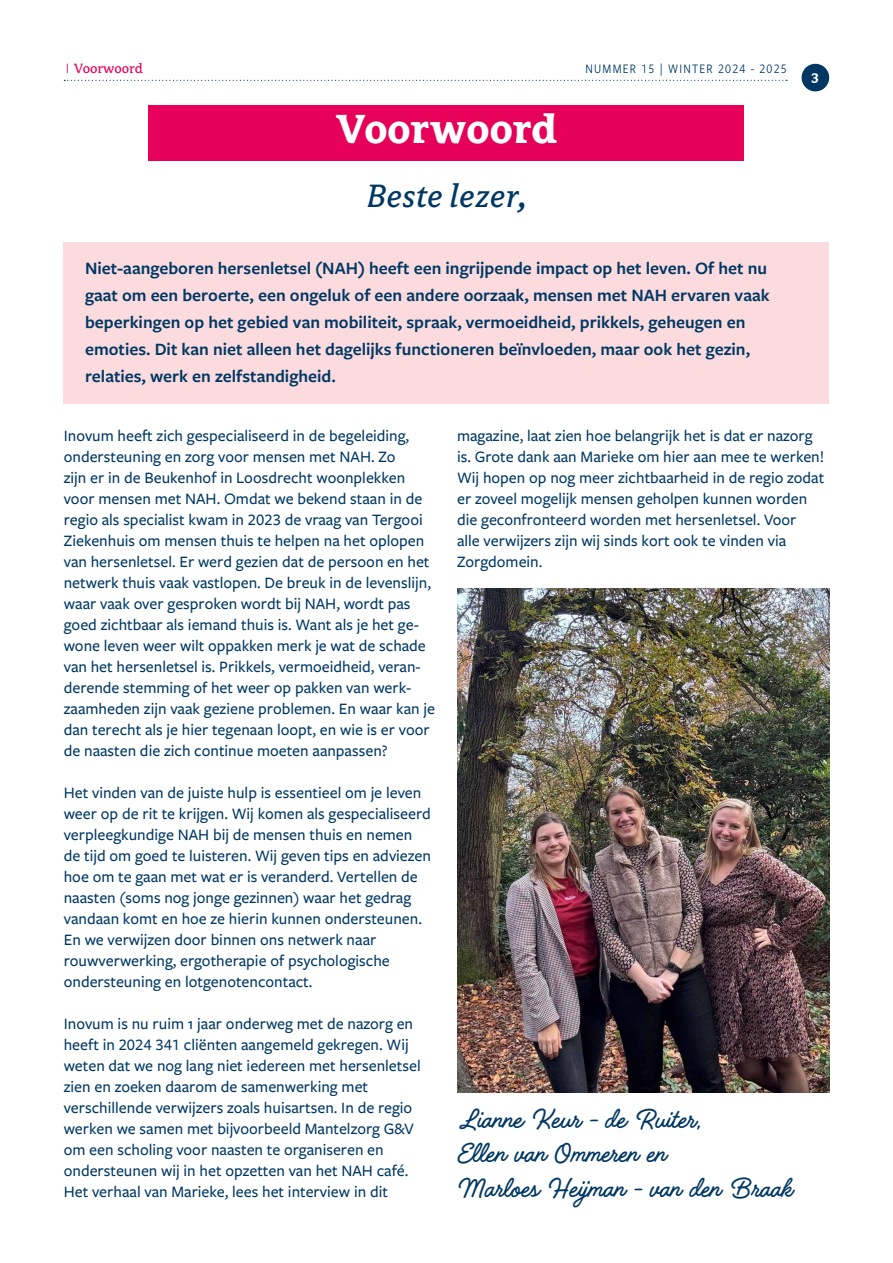
<style>
.page{position:relative;width:893px;height:1263px;background:#fff}
.page>*{position:absolute;margin:0;border:0;box-sizing:border-box;transform-origin:0 0}
.t1{font:700 45px "Avance Pro";color:#fff}
.t2{font:italic 36px "Avance Pro";letter-spacing:.01em;color:#003863}
.t3{font:31.5px/34.5px "Handelson Three";color:#003863}
.t4{font:600 18px/27px "Freight Sans Pro";color:#003863}
.t5{font:500 16.5px/21px "Freight Sans Pro";color:#003863}
.t6{font:15px "Avance Pro";color:#e60059}
.t7{font:700 15px "Avance Pro";color:#fff}
.t8{font:13.5px "Freight Sans Cnd Pro";letter-spacing:.09em;color:#003863}
</style>
<div class="page">
<div style="left:801px;top:64px;width:28px;height:27px;background:#003863;border-radius:50%"></div>
<svg style="left:64px;top:80px;width:723px;height:1px"></svg>
<div style="left:64px;top:242px;width:765px;height:162px;background:#fbdbde"></div>
<div style="left:149px;top:105px;width:595px;height:55px;background:#e60059"></div>
<img style="left:457px;top:588px;width:372px;height:504px">
<p class="t6" style="left:64px;top:61px;width:80px">| Voorwoord</p>
<p class="t8" style="left:586px;top:60px;width:203px">NUMMER 15 | WINTER 2024 - 2025</p>
<h1 class="t1" style="left:336px;top:104px;width:222px">Voorwoord</h1>
<h2 class="t2" style="left:366px;top:177px;width:162px">Beste lezer,</h2>
<p class="t4" style="left:85px;top:253px;width:686px">Niet-aangeboren hersenletsel (NAH) heeft een ingrijpende impact op het leven. Of het nu gaat om een beroerte, een ongeluk of een andere oorzaak, mensen met NAH ervaren vaak beperkingen op het gebied van mobiliteit, spraak, vermoeidheid, prikkels, geheugen en emoties. Dit kan niet alleen het dagelijks functioneren beïnvloeden, maar ook het gezin, relaties, werk en zelfstandigheid.</p>
<p class="t7" style="left:811px;top:68px;width:9px">3</p>
<p class="t5" style="left:64px;top:425px;width:373px">Inovum heeft zich gespecialiseerd in de begeleiding, ondersteuning en zorg voor mensen met NAH. Zo<br>zijn er in de Beukenhof in Loosdrecht woonplekken voor mensen met NAH. Omdat we bekend staan in de regio als specialist kwam in 2023 de vraag van Tergooi Ziekenhuis om mensen thuis te helpen na het oplopen van hersenletsel. Er werd gezien dat de persoon en het netwerk thuis vaak vastlopen. De breuk in de levenslijn, waar vaak over gesproken wordt bij NAH, wordt pas goed zichtbaar als iemand thuis is. Want als je het ge&shy;wone leven weer wilt oppakken merk je wat de schade van het hersenletsel is. Prikkels, vermoeidheid, veran&shy;derende stemming of het weer op pakken van werk&shy;zaamheden zijn vaak geziene problemen. En waar kan je dan terecht als je hier tegenaan loopt, en wie is er voor de naasten die zich continue moeten aanpassen?</p>
<p class="t5" style="left:64px;top:782px;width:369px">Het vinden van de juiste hulp is essentieel om je leven weer op de rit te krijgen. Wij komen als gespecialiseerd verpleegkundige NAH bij de mensen thuis en nemen de tijd om goed te luisteren. Wij geven tips en adviezen hoe om te gaan met wat er is veranderd. Vertellen de naasten (soms nog jonge gezinnen) waar het gedrag vandaan komt en hoe ze hierin kunnen ondersteunen.<br>En we verwijzen door binnen ons netwerk naar rouwverwerking, ergotherapie of psychologische ondersteuning en lotgenotencontact.</p>
<p class="t5" style="left:64px;top:1013px;width:358px">Inovum is nu ruim 1 jaar onderweg met de nazorg en heeft in 2024 341 cliënten aangemeld gekregen. Wij weten dat we nog lang niet iedereen met hersenletsel zien en zoeken daarom de samenwerking met verschillende verwijzers zoals huisartsen. In de regio werken we samen met bijvoorbeeld Mantelzorg G&amp;V om een scholing voor naasten te organiseren en ondersteunen wij in het opzetten van het NAH café.<br>Het verhaal van Marieke, lees het interview in dit</p>
<p class="t5" style="left:457px;top:425px;width:369px">magazine, laat zien hoe belangrijk het is dat er nazorg is. Grote dank aan Marieke om hier aan mee te werken!<br>Wij hopen op nog meer zichtbaarheid in de regio zodat er zoveel mogelijk mensen geholpen kunnen worden die geconfronteerd worden met hersenletsel. Voor<br>alle verwijzers zijn wij sinds kort ook te vinden via Zorgdomein.</p>
<h3 class="t3" style="left:457px;top:1103px;width:336px">Lianne Keur - de Ruiter,<br>Ellen van Ommeren en<br>Marloes Heijman - van den Braak</h3>
</div>
